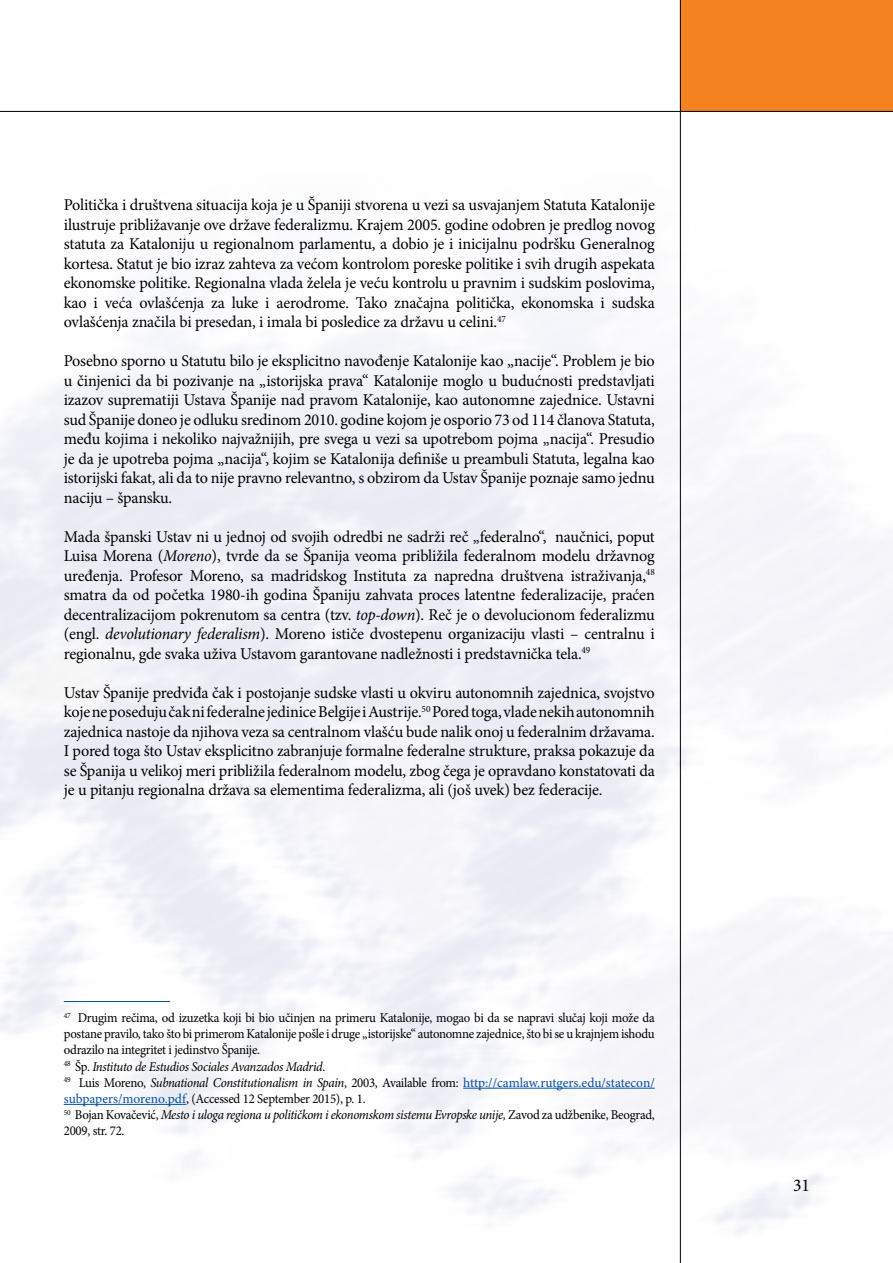
<style>
.page{position:relative;width:893px;height:1263px;background:#fff}
.page>*{position:absolute;margin:0;border:0;box-sizing:border-box;transform-origin:0 0}
.t1{font:18px "Minion Pro";color:#000}
.t2{font:16.5px/19.5px "Minion Pro";letter-spacing:-.01em;color:#000;text-align:justify}
.t3{font:13.5px/16.2px "Minion Pro";letter-spacing:-.02em;color:#000;scale:.95 1}
.s1{font-style:italic}
.s2{color:#034ea2}
</style>
<div class="page">
<div style="left:680px;top:0;width:213px;height:111px;background:#f58220"></div>
<hr style="left:0;top:111px;width:893px;height:1px;background:#000">
<hr style="left:680px;top:0;width:1px;height:1263px;background:#000">
<hr style="left:64px;top:1001px;width:106px;height:1px;background:#034ea2">
<hr style="left:463px;top:1088px;width:192px;height:1px;background:#034ea2">
<hr style="left:64px;top:1104px;width:122px;height:1px;background:#034ea2">
<p class="t2" style="left:64px;top:195px;width:593px">Politička i društvena situacija koja je u Španiji stvorena u vezi sa usvajanjem Statuta Katalonije ilustruje približavanje ove države federalizmu. Krajem 2005. godine odobren je predlog novog statuta za Kataloniju u regionalnom parlamentu, a dobio je i inicijalnu podršku Generalnog kortesa. Statut je bio izraz zahteva za većom kontrolom poreske politike i svih drugih aspekata ekonomske politike. Regionalna vlada želela je veću kontrolu u pravnim i sudskim poslovima, kao i veća ovlašćenja za luke i aerodrome. Tako značajna politička, ekonomska i sudska ovlašćenja značila bi presedan, i imala bi posledice za državu u celini.<sup>47</sup></p>
<p class="t2" style="left:64px;top:351px;width:593px">Posebno sporno u Statutu bilo je eksplicitno navođenje Katalonije kao „nacije“. Problem je bio u činjenici da bi pozivanje na „istorijska prava“ Katalonije moglo u budućnosti predstavljati izazov suprematiji Ustava Španije nad pravom Katalonije, kao autonomne zajednice. Ustavni sud Španije doneo je odluku sredinom 2010. godine kojom je osporio 73 od 114 članova Statuta, među kojima i nekoliko najvažnijih, pre svega u vezi sa upotrebom pojma „nacija“. Presudio je da je upotreba pojma „nacija“, kojim se Katalonija definiše u preambuli Statuta, legalna kao istorijski fakat, ali da to nije pravno relevantno, s obzirom da Ustav Španije poznaje samo jednu naciju – špansku.</p>
<p class="t2" style="left:64px;top:527px;width:593px">Mada španski Ustav ni u jednoj od svojih odredbi ne sadrži reč „federalno“, naučnici, poput Luisa Morena (<span class="s1">Moreno</span>), tvrde da se Španija veoma približila federalnom modelu državnog uređenja. Profesor Moreno, sa madridskog Instituta za napredna društvena istraživanja,<sup>48 </sup>smatra da od početka 1980-ih godina Španiju zahvata proces latentne federalizacije, praćen decentralizacijom pokrenutom sa centra (tzv. <span class="s1">top-down</span>). Reč je o devolucionom federalizmu (engl. <span class="s1">devolutionary federalism</span>). Moreno ističe dvostepenu organizaciju vlasti – centralnu i regionalnu, gde svaka uživa Ustavom garantovane nadležnosti i predstavnička tela.<sup>49</sup></p>
<p class="t2" style="left:64px;top:683px;width:593px">Ustav Španije predviđa čak i postojanje sudske vlasti u okviru autonomnih zajednica, svojstvo koje ne poseduju čak ni federalne jedinice Belgije i Austrije.<sup>50</sup> Pored toga, vlade nekih autonomnih zajednica nastoje da njihova veza sa centralnom vlašću bude nalik onoj u federalnim državama.<br>I pored toga što Ustav eksplicitno zabranjuje formalne federalne strukture, praksa pokazuje da se Španija u velikoj meri približila federalnom modelu, zbog čega je opravdano konstatovati da je u pitanju regionalna država sa elementima federalizma, ali (još uvek) bez federacije.</p>
<p class="t3" style="left:64px;top:1010px;width:624px"><sup>47</sup> Drugim rečima, od izuzetka koji bi bio učinjen na primeru Katalonije, mogao bi da se napravi slučaj koji može da postane pravilo, tako što bi primerom Katalonije pošle i druge „istorijske“ autonomne zajednice, što bi se u krajnjem ishodu odrazilo na integritet i jedinstvo Španije.<br><sup>48</sup> Šp. <span class="s1">Instituto de Estudios Sociales Avanzados Madrid</span>.<br><sup>49</sup> Luis Moreno, <span class="s1">Subnational Constitutionalism in Spain</span>, 2003, Available from: <span class="s2">http://camlaw.rutgers.edu/statecon/ subpapers/moreno.pdf</span>, (Accessed 12 September 2015), p. 1.<br><sup>50</sup> Bojan Kovačević, <span class="s1">Mesto i uloga regiona u političkom i ekonomskom sistemu Evropske unije,</span> Zavod za udžbenike, Beograd, 2009, str. 72.</p>
<p class="t1" style="left:793px;top:1173px;width:18px">31</p>
</div>
